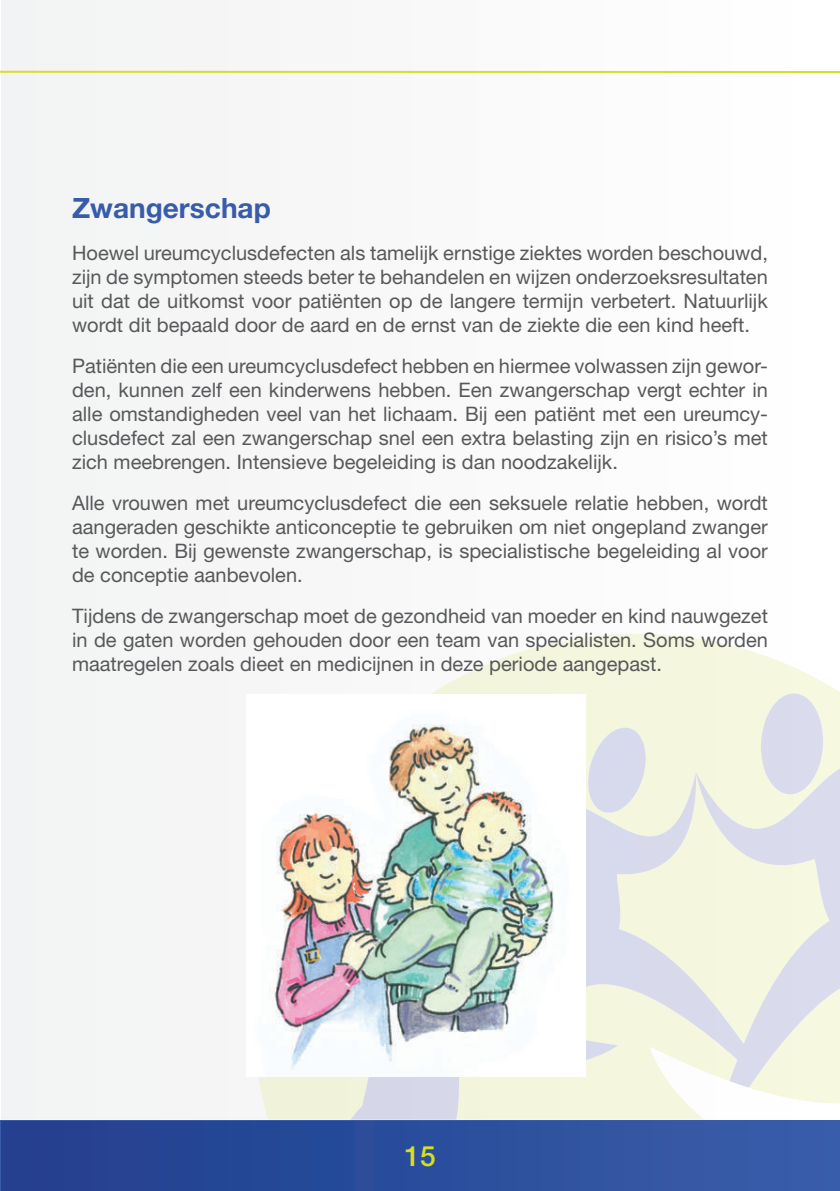
<style>
.page{position:relative;width:840px;height:1191px;background:#fff}
.page>*{position:absolute;margin:0;border:0;box-sizing:border-box;transform-origin:0 0}
.t1{font:700 28px "Helvetica Neue LT Std";color:#385caa}
.t2{font:500 28px "Helvetica Neue LT Std";color:#d6df21}
.t3{font:20px/24px "Helvetica Neue LT Std";color:#57585a;text-align:justify}
</style>
<div class="page">
<div style="left:1px;top:0;width:668px;height:1119px;background:#f6f6f7"></div>
<svg style="left:244px;top:634px;width:595px;height:263px"></svg>
<svg style="left:585px;top:727px;width:64px;height:41px"></svg>
<svg style="left:759px;top:693px;width:65px;height:75px"></svg>
<svg style="left:585px;top:768px;width:254px;height:129px"></svg>
<svg style="left:241px;top:897px;width:598px;height:223px"></svg>
<hr style="left:0;top:71px;width:839px;height:2px;background:#d6df21">
<div style="left:1px;top:1121px;width:838px;height:70px;background:linear-gradient(to right,#203e8d,#385daa)"></div>
<img style="left:246px;top:694px;width:339px;height:382px">
<h1 class="t1" style="left:72px;top:191px;width:200px">Zwangerschap</h1>
<p class="t3" style="left:72px;top:240px;width:697px">Hoewel ureumcyclusdefecten als tamelijk ernstige ziektes worden beschouwd, zijn de symptomen steeds beter te behandelen en wijzen onderzoeksresultaten uit dat de uitkomst voor patiënten op de langere termijn verbetert. Natuurlijk wordt dit bepaald door de aard en de ernst van de ziekte die een kind heeft.</p>
<p class="t3" style="left:72px;top:353px;width:697px">Patiënten die een ureumcyclusdefect hebben en hiermee volwassen zijn gewor&shy;den, kunnen zelf een kinderwens hebben. Een zwangerschap vergt echter in alle omstandigheden veel van het lichaam. Bij een patiënt met een ureumcy&shy;clusdefect zal een zwangerschap snel een extra belasting zijn en risico’s met zich meebrengen. Intensieve begeleiding is dan noodzakelijk.</p>
<p class="t3" style="left:72px;top:490px;width:697px">Alle vrouwen met ureumcyclusdefect die een seksuele relatie hebben, wordt aangeraden geschikte anticonceptie te gebruiken om niet ongepland zwanger te worden. Bij gewenste zwangerschap, is specialistische begeleiding al voor de conceptie aanbevolen.</p>
<p class="t3" style="left:72px;top:603px;width:697px">Tijdens de zwangerschap moet de gezondheid van moeder en kind nauwgezet in de gaten worden gehouden door een team van specialisten. Soms worden maatregelen zoals dieet en medicijnen in deze periode aangepast.</p>
<h1 class="t2" style="left:404px;top:1139px;width:33px">15</h1>
</div>
